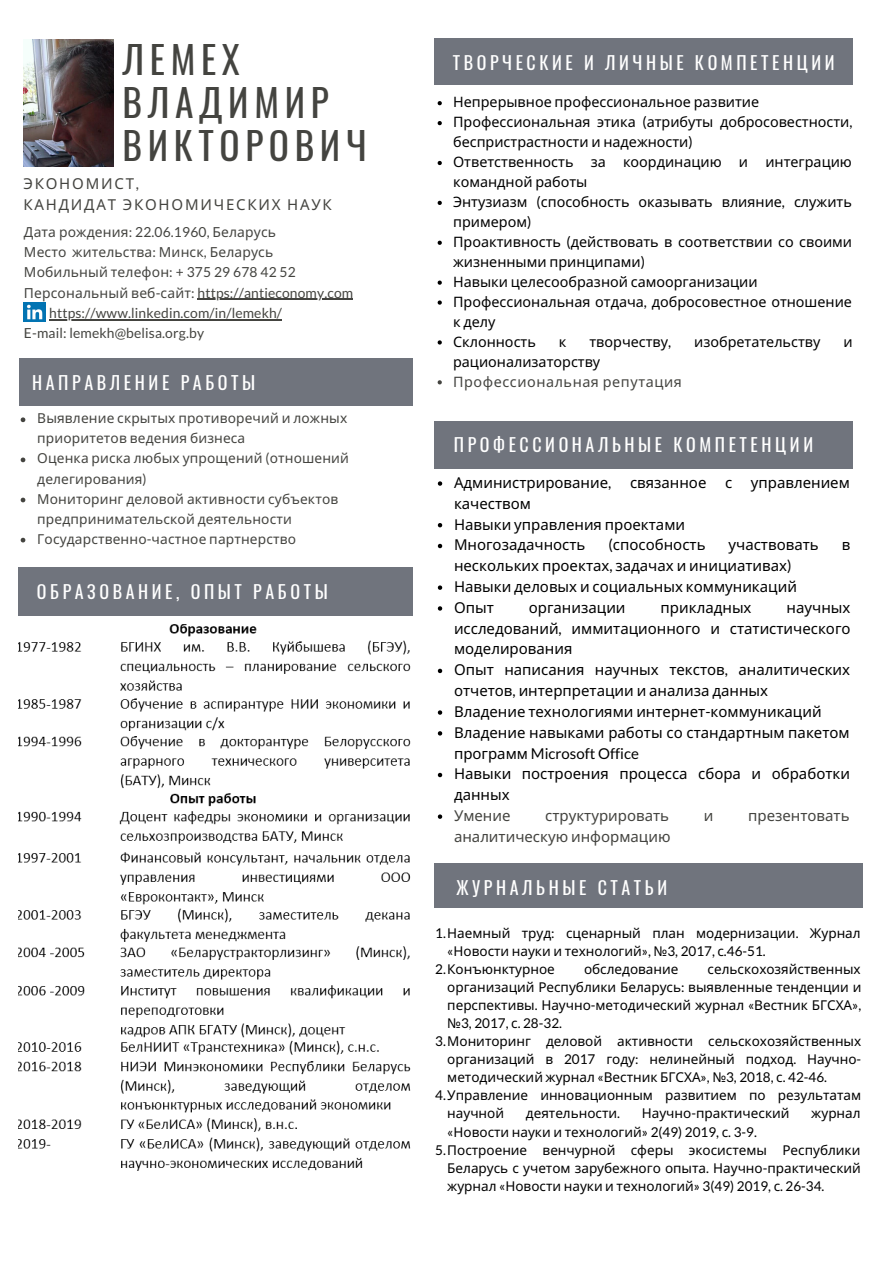
<style>
.page{position:relative;width:894px;height:1264px;background:#fff}
.page>*{position:absolute;margin:0;border:0;box-sizing:border-box;transform-origin:0 0}
.t1{font:37.35px/42.8px "Oswald";letter-spacing:.15em;color:#444440}
.t2{font:18px "Oswald";letter-spacing:.2em;color:#fff}
.t3{font:15px/20.9px "Noto Sans";color:#000}
.t4{font:15px "Noto Sans";color:#444440}
.t5{font:15px/20.9px "Noto Sans";letter-spacing:.12em;color:#444440}
.t6{font:15px "Lato";color:#000}
.t7{font:14.4px/20px "Noto Sans";color:#000}
.t8{font:14.4px "Noto Sans";letter-spacing:.04em;color:#444440}
.t9{font:13.8px "Lato";letter-spacing:.01em;color:#444440}
.t10{font:13.8px/20.2px "Noto Sans";letter-spacing:.01em;color:#444440}
.t11{font:13.65px/20.1px "Noto Sans";letter-spacing:.01em;color:#444440}
.t12{font:13.5px/18px "Noto Sans";color:#000;text-align:justify}
.t13{font:13.5px "Lato";color:#000}
.s1{font-family:"Lato"}
.s2{font-family:"Noto Sans"}
</style>
<div class="page">
<div style="left:19px;top:358px;width:393px;height:47px;background:#70747d"></div>
<div style="left:19px;top:567px;width:394px;height:49px;background:#70747d"></div>
<div style="left:434px;top:38px;width:418px;height:46px;background:#70747d"></div>
<div style="left:434px;top:421px;width:418px;height:48px;background:#70747d"></div>
<div style="left:434px;top:863px;width:428px;height:45px;background:#70747d"></div>
<img style="left:23px;top:40px;width:90px;height:126px">
<img style="left:19px;top:624px;width:392px;height:547px">
<img style="left:24px;top:303px;width:21px;height:19px">
<hr style="left:197px;top:299px;width:156px;height:1px;background:#444440">
<hr style="left:49px;top:319px;width:233px;height:1px;background:#444440">
<svg style="left:437px;top:481px;width:5px;height:5px"></svg>
<svg style="left:437px;top:523px;width:5px;height:4px"></svg>
<svg style="left:437px;top:544px;width:5px;height:4px"></svg>
<svg style="left:437px;top:585px;width:5px;height:5px"></svg>
<svg style="left:437px;top:606px;width:5px;height:4px"></svg>
<svg style="left:437px;top:668px;width:5px;height:5px"></svg>
<svg style="left:437px;top:710px;width:5px;height:4px"></svg>
<svg style="left:437px;top:731px;width:5px;height:4px"></svg>
<svg style="left:437px;top:772px;width:5px;height:5px"></svg>
<svg style="left:437px;top:814px;width:5px;height:4px"></svg>
<svg style="left:437px;top:101px;width:4px;height:4px"></svg>
<svg style="left:437px;top:121px;width:4px;height:4px"></svg>
<svg style="left:437px;top:161px;width:4px;height:4px"></svg>
<svg style="left:437px;top:201px;width:4px;height:4px"></svg>
<svg style="left:437px;top:241px;width:4px;height:4px"></svg>
<svg style="left:437px;top:280px;width:4px;height:5px"></svg>
<svg style="left:437px;top:300px;width:4px;height:5px"></svg>
<svg style="left:437px;top:340px;width:4px;height:4px"></svg>
<svg style="left:437px;top:380px;width:4px;height:4px"></svg>
<svg style="left:21px;top:417px;width:4px;height:5px"></svg>
<svg style="left:21px;top:457px;width:4px;height:5px"></svg>
<svg style="left:21px;top:497px;width:4px;height:5px"></svg>
<svg style="left:21px;top:538px;width:4px;height:4px"></svg>
<h1 class="t1" style="left:122px;top:37px;width:245px">ЛЕМЕХ<br>ВЛАДИМИР<br>ВИКТОРОВИЧ</h1>
<p class="t5" style="left:23px;top:173px;width:310px">ЭКОНОМИСТ<span class="s1">,<br></span>КАНДИДАТ ЭКОНОМИЧЕСКИХ НАУК</p>
<p class="t10" style="left:24px;top:221px;width:273px">Дата рождения<span class="s1">: 22.06.1960,</span> Беларусь<br>Место жительства<span class="s1">:</span> Минск<span class="s1">,</span> Беларусь<br>Мобильный телефон<span class="s1">: + 375 29 678 42 52</span></p>
<p class="t9" style="left:24px;top:284px;width:330px"><span class="s2">Персональный веб</span>-<span class="s2">сайт</span>: https://antieconomy.com</p>
<p class="t9" style="left:49px;top:304px;width:234px">https://www.linkedin.com/in/lemekh/</p>
<p class="t9" style="left:24px;top:324px;width:181px">E-mail: lemekh@belisa.org.by</p>
<h2 class="t2" style="left:32px;top:368px;width:225px">НАПРАВЛЕНИЕ РАБОТЫ</h2>
<p class="t11" style="left:37px;top:408px;width:313px">Выявление скрытых противоречий и ложных приоритетов ведения бизнеса<br>Оценка риска любых упрощений <span class="s1">(</span>отношений делегирования<span class="s1">)<br></span>Мониторинг деловой активности субъектов предпринимательской деятельности Государственно<span class="s1">-</span>частное партнерство</p>
<h2 class="t2" style="left:37px;top:577px;width:292px">ОБРАЗОВАНИЕ, ОПЫТ РАБОТЫ</h2>
<h2 class="t2" style="left:452px;top:48px;width:383px">ТВОРЧЕСКИЕ И ЛИЧНЫЕ КОМПЕТЕНЦИИ</h2>
<p class="t7" style="left:453px;top:92px;width:401px">Непрерывное профессиональное развитие Профессиональная этика <span class="s1">(</span>атрибуты добросовестности<span class="s1">, </span>беспристрастности и надежности<span class="s1">)<br></span>Ответственность за координацию и интеграцию командной работы<br>Энтузиазм <span class="s1">(</span>способность оказывать влияние<span class="s1">,</span> служить примером<span class="s1">)<br></span>Проактивность <span class="s1">(</span>действовать в соответствии со своими жизненными принципами<span class="s1">)<br></span>Навыки целесообразной самоорганизации Профессиональная отдача<span class="s1">,</span> добросовестное отношение к делу<br>Склонность</p>
<p class="t7" style="left:558px;top:331px;width:9px">к</p>
<p class="t7" style="left:589px;top:331px;width:83px">творчеству<span class="s1">,</span></p>
<p class="t7" style="left:694px;top:331px;width:128px">изобретательству</p>
<p class="t7" style="left:843px;top:331px;width:11px">и</p>
<p class="t7" style="left:453px;top:351px;width:149px">рационализаторству</p>
<p class="t8" style="left:453px;top:371px;width:230px">Профессиональная репутация</p>
<h2 class="t2" style="left:454px;top:430px;width:360px">ПРОФЕССИОНАЛЬНЫЕ КОМПЕТЕНЦИИ</h2>
<p class="t3" style="left:454px;top:471px;width:397px">Администрирование<span class="s1">,</span> связанное с управлением качеством<br>Навыки управления проектами<br>Многозадачность</p>
<p class="t3" style="left:608px;top:534px;width:98px"><span class="s1">(</span>способность</p>
<p class="t3" style="left:728px;top:534px;width:92px">участвовать</p>
<p class="t3" style="left:841px;top:534px;width:10px">в</p>
<p class="t3" style="left:454px;top:555px;width:344px">нескольких проектах<span class="s1">,</span> задачах и инициативах<span class="s1">)<br></span>Навыки деловых и социальных коммуникаций<br>Опыт</p>
<p class="t3" style="left:528px;top:596px;width:98px">организации</p>
<p class="t3" style="left:660px;top:596px;width:92px">прикладных</p>
<p class="t3" style="left:454px;top:596px;width:398px;text-indent:332px">научных исследований<span class="s1">,</span> иммитационного и статистического моделирования<br>Опыт написания научных текстов<span class="s1">,</span> аналитических отчетов<span class="s1">,</span> интерпретации и анализа данных<br>Владение технологиями интернет<span class="s1">-</span>коммуникаций Владение навыками работы со стандартным пакетом</p>
<p class="t6" style="left:454px;top:743px;width:186px"><span class="s2">программ</span> Microsoft Office</p>
<p class="t3" style="left:454px;top:763px;width:397px">Навыки построения процесса сбора и обработки данных</p>
<p class="t4" style="left:454px;top:805px;width:58px">Умение</p>
<p class="t4" style="left:545px;top:805px;width:125px">структурировать</p>
<p class="t4" style="left:703px;top:805px;width:11px">и</p>
<p class="t4" style="left:748px;top:805px;width:103px">презентовать</p>
<p class="t4" style="left:454px;top:825px;width:218px">аналитическую информацию</p>
<h2 class="t2" style="left:456px;top:873px;width:212px">ЖУРНАЛЬНЫЕ СТАТЬИ</h2>
<p class="t12" style="left:435px;top:923px;width:427px"><span class="s1">1.</span>Наемный труд<span class="s1">:</span> сценарный план модернизации<span class="s1">.</span> Журнал</p>
<p class="t12" style="left:447px;top:941px;width:320px"><span class="s1">«</span>Новости науки и технологий<span class="s1">»,</span> №<span class="s1">3, 2017,</span> с<span class="s1">.46-51.</span></p>
<p class="t12" style="left:435px;top:959px;width:121px"><span class="s1">2.</span>Конъюнктурное</p>
<p class="t12" style="left:584px;top:959px;width:96px">обследование</p>
<p class="t12" style="left:447px;top:959px;width:415px;text-indent:260px">сельскохозяйственных организаций Республики Беларусь<span class="s1">:</span> выявленные тенденции и перспективы<span class="s1">.</span> Научно<span class="s1">-</span>методический журнал <span class="s1">«</span>Вестник БГСХА<span class="s1">»,</span></p>
<p class="t13" style="left:447px;top:1014px;width:116px"><span class="s2">№</span>3, 2017, <span class="s2">с</span>. 28-32.</p>
<p class="t12" style="left:435px;top:1032px;width:427px"><span class="s1">3.</span>Мониторинг деловой активности сельскохозяйственных</p>
<p class="t12" style="left:447px;top:1050px;width:415px">организаций в <span class="s1">2017</span> году<span class="s1">:</span> нелинейный подход<span class="s1">.</span> Научно<span class="s1">-</span></p>
<p class="t12" style="left:447px;top:1068px;width:381px">методический журнал <span class="s1">«</span>Вестник БГСХА<span class="s1">»,</span> №<span class="s1">3, 2018,</span> с<span class="s1">. 42-46.</span></p>
<p class="t12" style="left:435px;top:1086px;width:427px"><span class="s1">4.</span>Управление инновационным развитием по результатам</p>
<p class="t12" style="left:447px;top:1104px;width:58px">научной</p>
<p class="t12" style="left:525px;top:1104px;width:96px">деятельности<span class="s1">.</span></p>
<p class="t12" style="left:641px;top:1104px;width:149px">Научно<span class="s1">-</span>практический</p>
<p class="t12" style="left:811px;top:1104px;width:51px">журнал</p>
<p class="t12" style="left:447px;top:1122px;width:311px"><span class="s1">«</span>Новости науки и технологий<span class="s1">» 2(49) 2019,</span> с<span class="s1">. 3-9.</span></p>
<p class="t12" style="left:435px;top:1140px;width:426px"><span class="s1">5.</span>Построение венчурной сферы экосистемы Республики</p>
<p class="t12" style="left:447px;top:1158px;width:415px">Беларусь с учетом зарубежного опыта<span class="s1">.</span> Научно<span class="s1">-</span>практический</p>
<p class="t12" style="left:447px;top:1176px;width:378px">журнал <span class="s1">«</span>Новости науки и технологий<span class="s1">» 3(49) 2019,</span> с<span class="s1">. 26-34.</span></p>
</div>
